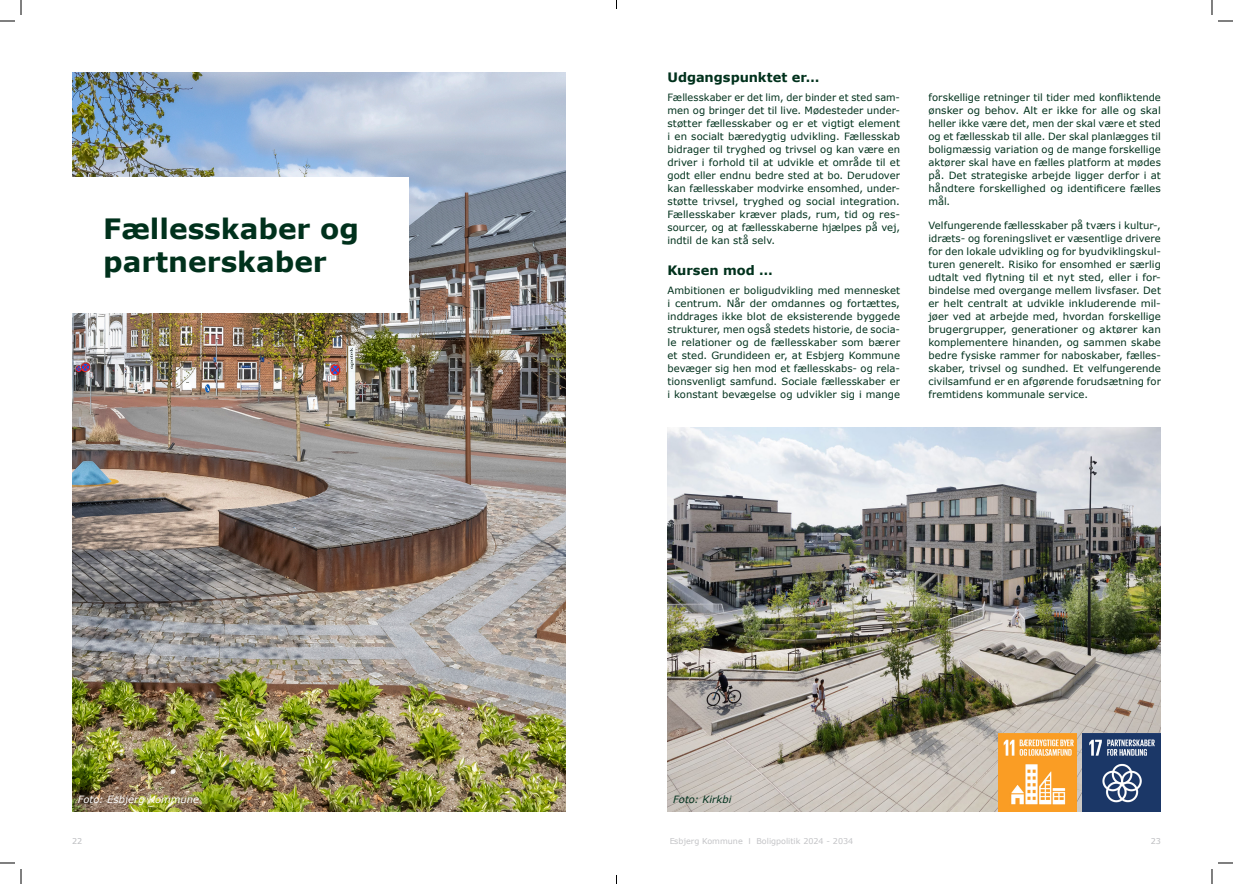
<style>
.page{position:relative;width:1233px;height:884px;background:#fff}
.page>*{position:absolute;margin:0;border:0;box-sizing:border-box;transform-origin:0 0}
.t1{font:700 28px/33.6px "Verdana";color:#00311c}
.t2{font:700 13px "Verdana";letter-spacing:-.005em;color:#00311c}
.Brødtekst{font:10px/13px "Verdana";letter-spacing:.005em;color:#00311c;text-align:justify}
.Brødtekst_kursiv{font:italic 10px "Verdana";color:#fff}
.Brødtekst_kursiv-2{font:italic 10px "Verdana";letter-spacing:.005em;color:#00311c}
.t3{font:8px "Verdana";color:#a8a9ad}
.t4{font:8px "Verdana";color:#bcbdc0}
</style>
<div class="page">
<img style="left:72px;top:72px;width:493px;height:740px">
<div style="left:12px;top:177px;width:397px;height:135px;background:#fff"></div>
<img style="left:667px;top:428px;width:494px;height:384px">
<img style="left:998px;top:733px;width:78px;height:79px">
<img style="left:1082px;top:733px;width:79px;height:79px">
<svg style="left:1218px;top:20px;width:15px;height:2px"></svg>
<svg style="left:1218px;top:862px;width:15px;height:2px"></svg>
<svg style="left:0;top:0;width:22px;height:22px"></svg>
<svg style="left:0;top:862px;width:22px;height:22px"></svg>
<svg style="left:1211px;top:0;width:1px;height:15px"></svg>
<svg style="left:1211px;top:869px;width:1px;height:15px"></svg>
<h1 class="t1" style="left:103px;top:211px;width:257px">Fællesskaber og partnerskaber</h1>
<h2 class="t2" style="left:667px;top:68px;width:154px">Udgangspunktet er…</h2>
<p class="Brødtekst" style="left:667px;top:90px;width:234px;text-align:left">Fællesskaber er det lim, der binder et sted sam&shy;men og bringer det til live. Mødesteder under&shy;støtter fællesskaber og er et vigtigt element i en socialt bæredygtig udvikling. Fællesskab bidrager til tryghed og trivsel og kan være en driver i forhold til at udvikle et område til et godt eller endnu bedre sted at bo. Derudover kan fællesskaber modvirke ensomhed, under&shy;støtte trivsel, tryghed og social integration.<br>Fællesskaber kræver plads, rum, tid og res&shy;sourcer, og at fællesskaberne hjælpes på vej, indtil de kan stå selv.</p>
<h2 class="t2" style="left:667px;top:261px;width:107px">Kursen mod …</h2>
<p class="Brødtekst" style="left:667px;top:284px;width:234px">Ambitionen er boligudvikling med mennesket i centrum. Når der omdannes og fortættes, inddrages ikke blot de eksisterende byggede strukturer, men også stedets historie, de socia&shy;le relationer og de fællesskaber som bærer et sted. Grundideen er, at Esbjerg Kommune bevæger sig hen mod et fællesskabs- og rela&shy;tionsvenligt samfund. Sociale fællesskaber er i konstant bevægelse og udvikler sig i mange</p>
<p class="Brødtekst" style="left:928px;top:90px;width:234px">forskellige retninger til tider med konfliktende ønsker og behov. Alt er ikke for alle og skal heller ikke være det, men der skal være et sted og et fællesskab til alle. Der skal planlægges til boligmæssig variation og de mange forskellige aktører skal have en fælles platform at mødes på. Det strategiske arbejde ligger derfor i at håndtere forskellighed og identificere fælles mål.</p>
<p class="Brødtekst" style="left:928px;top:219px;width:234px">Velfungerende fællesskaber på tværs i kultur-, idræts- og foreningslivet er væsentlige drivere for den lokale udvikling og for byudviklingskul&shy;turen generelt. Risiko for ensomhed er særlig udtalt ved flytning til et nyt sted, eller i for&shy;bindelse med overgange mellem livsfaser. Det er helt centralt at udvikle inkluderende mil&shy;jøer ved at arbejde med, hvordan forskellige brugergrupper, generationer og aktører kan komplementere hinanden, og sammen skabe bedre fysiske rammer for naboskaber, fælles&shy;skaber, trivsel og sundhed. Et velfungerende civilsamfund er en afgørende forudsætning for fremtidens kommunale service.</p>
<p class="Brødtekst_kursiv" style="left:78px;top:792px;width:123px">Foto: Esbjerg Kommune</p>
<p class="Brødtekst_kursiv-2" style="left:673px;top:792px;width:60px">Foto: Kirkbi</p>
<p class="t4" style="left:72px;top:835px;width:12px">22</p>
<p class="t3" style="left:669px;top:835px;width:186px">Esbjerg Kommune I Boligpolitik 2024 - 2034</p>
<p class="t4" style="left:1150px;top:835px;width:12px">23</p>
</div>
